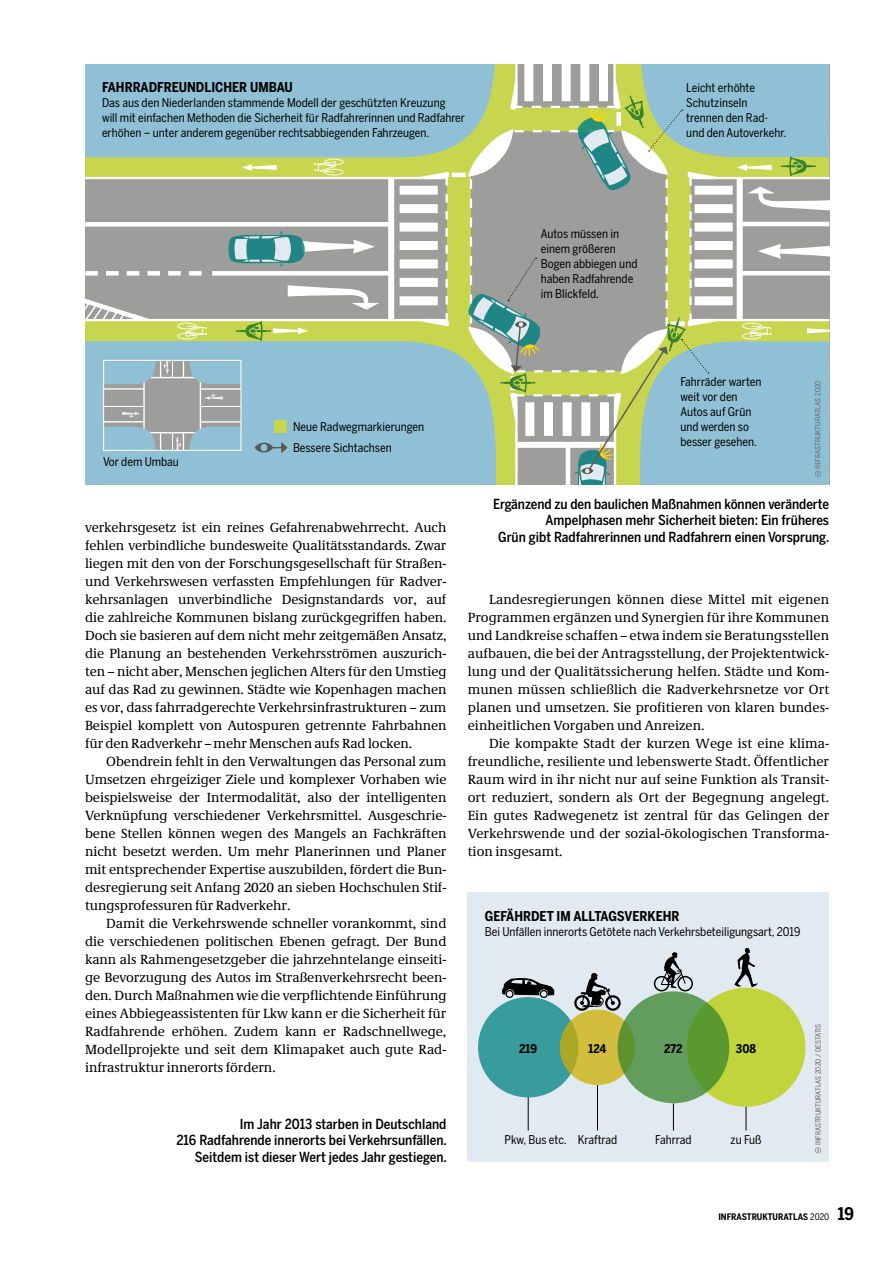
<style>
.page{position:relative;width:893px;height:1263px;background:#fff}
.page>*{position:absolute;margin:0;border:0;box-sizing:border-box;transform-origin:0 0}
.t1{font:500 13.8px/16.5px "Benton Sans Condensed";color:#000;text-align:right}
.t2{font:13.5px/18px "Demos Pro";letter-spacing:-.005em;color:#000;text-align:justify}
.t3{font:700 13.5px "Benton Sans Condensed";color:#000}
.t4{font:12px/15px "Benton Sans Condensed";color:#000}
.t5{font:700 12px "Benton Sans Condensed";letter-spacing:-.005em;color:#000}
.t6{font:700 9px "Benton Sans Condensed";color:#000}
.t7{font:7.2px "Benton Sans Condensed";letter-spacing:.01em;color:#646363}
.s1{font-weight:400}
.s2{font-size:17.25px}
</style>
<div class="page">
<div style="left:468px;top:892px;width:361px;height:270px;background:#e1eaf0"></div>
<div style="left:686px;top:988px;width:119px;height:119px;background:#c1d43c;border-radius:50%"></div>
<div style="left:478px;top:997px;width:100px;height:100px;background:#389b9c;border-radius:50%"></div>
<svg style="left:560px;top:1009px;width:75px;height:76px;background:#cbb939"></svg>
<svg style="left:617px;top:991px;width:112px;height:112px;background:#619b4f"></svg>
<div style="left:85px;top:31px;width:744px;height:458px;background:#9d9d9c"></div>
<svg style="left:85px;top:157px;width:362px;height:25px;background:#c2ce5c"></svg>
<div style="left:447px;top:107px;width:244px;height:288px;border:24px solid #c8d64f"></div>
<svg style="left:242px;top:164px;width:35px;height:7px"></svg>
<div style="left:212px;top:271px;width:178px;height:5px;background:#fff"></div>
<div style="left:85px;top:222px;width:307px;height:5px;background:#fff"></div>
<div style="left:388px;top:177px;width:6px;height:142px;background:#fff"></div>
<svg style="left:85px;top:271px;width:117px;height:5px"></svg>
<hr style="left:452px;top:173px;width:14px;height:4px;background:#fff">
<hr style="left:81px;top:177px;width:339px;height:2px;background:#fff">
<svg style="left:419px;top:172px;width:31px;height:154px"></svg>
<hr style="left:72px;top:319px;width:348px;height:2px;background:#fff">
<svg style="left:313px;top:158px;width:31px;height:18px"></svg>
<div style="left:85px;top:64px;width:381px;height:93px;background:#90c0d5"></div>
<div style="left:85px;top:341px;width:381px;height:144px;background:#90c0d5"></div>
<div style="left:400px;top:241px;width:38px;height:9px;background:#fff"></div>
<div style="left:400px;top:278px;width:38px;height:9px;background:#fff"></div>
<div style="left:400px;top:296px;width:38px;height:9px;background:#fff"></div>
<div style="left:400px;top:204px;width:38px;height:9px;background:#fff"></div>
<div style="left:400px;top:259px;width:38px;height:9px;background:#fff"></div>
<div style="left:400px;top:223px;width:38px;height:9px;background:#fff"></div>
<div style="left:400px;top:186px;width:38px;height:9px;background:#fff"></div>
<svg style="left:734px;top:947px;width:24px;height:40px"></svg>
<div style="left:605px;top:995px;width:16px;height:16px;border:2px solid #000;border-radius:50%"></div>
<div style="left:574px;top:995px;width:16px;height:16px;border:2px solid #000;border-radius:50%"></div>
<svg style="left:580px;top:973px;width:35px;height:34px"></svg>
<svg style="left:815px;top:1147px;width:6px;height:6px"></svg>
<div style="left:76px;top:0;width:817px;height:64px;background:#fff"></div>
<div style="left:72px;top:485px;width:432px;height:32px;background:#fff"></div>
<svg style="left:228px;top:231px;width:147px;height:36px"></svg>
<hr style="left:528px;top:1097px;width:1px;height:33px;background:#000">
<hr style="left:597px;top:1085px;width:1px;height:45px;background:#000">
<svg style="left:673px;top:1103px;width:1px;height:27px"></svg>
<svg style="left:746px;top:1107px;width:1px;height:23px"></svg>
<svg style="left:653px;top:952px;width:40px;height:40px"></svg>
<svg style="left:502px;top:978px;width:53px;height:20px"></svg>
<svg style="left:85px;top:285px;width:294px;height:168px"></svg>
<svg style="left:466px;top:64px;width:364px;height:425px"></svg>
<p class="t3" style="left:102px;top:79px;width:192px">FAHRRADFREUNDLICHER UMBAU</p>
<p class="t4" style="left:102px;top:96px;width:364px">Das aus den Niederlanden stammende Modell der geschützten Kreuzung<br>will mit einfachen Methoden die Sicherheit für Radfahrerinnen und Radfahrer erhöhen – unter anderem gegenüber rechtsabbiegenden Fahrzeugen.</p>
<p class="t4" style="left:103px;top:454px;width:77px">Vor dem Umbau</p>
<p class="t4" style="left:293px;top:416px;width:133px;line-height:20.7px">Neue Radwegmarkierungen<br>Bessere Sichtachsen</p>
<p class="t4" style="left:541px;top:226px;width:98px">Autos müssen in einem größeren<br>Bogen abbiegen und haben Radfahrende im Blickfeld.</p>
<p class="t4" style="left:686px;top:80px;width:102px">Leicht erhöhte<br>Schutzinseln trennen den Rad&shy;und den Autoverkehr.</p>
<p class="t4" style="left:680px;top:374px;width:83px">Fahrräder warten weit vor den<br>Autos auf Grün und werden so besser gesehen.</p>
<p class="t7" style="left:814px;top:469px;width:90px;rotate:-90deg">INFRASTRUKTURATLAS 2020</p>
<p class="t2" style="left:85px;top:518px;width:363px">verkehrsgesetz ist ein reines Gefahrenabwehrrecht. Auch fehlen verbindliche bundesweite Qualitätsstandards. Zwar liegen mit den von der Forschungsgesellschaft für Straßen&shy;und Verkehrswesen verfassten Empfehlungen für Radver&shy;kehrsanlagen unverbindliche Designstandards vor, auf die zahlreiche Kommunen bislang zurückgegriffen haben.<br>Doch sie basieren auf dem nicht mehr zeitgemäßen Ansatz, die Planung an bestehenden Verkehrsströmen auszurich&shy;ten – nicht aber, Menschen jeglichen Alters für den Umstieg auf das Rad zu gewinnen. Städte wie Kopenhagen machen es vor, dass fahrradgerechte Verkehrsinfrastrukturen – zum Beispiel komplett von Autospuren getrennte Fahrbahnen für den Radverkehr – mehr Menschen aufs Rad locken.</p>
<p class="t2" style="left:85px;top:752px;width:363px;text-indent:21px">Obendrein fehlt in den Verwaltungen das Personal zum Umsetzen ehrgeiziger Ziele und komplexer Vorhaben wie beispielsweise der Intermodalität, also der intelligenten Verknüpfung verschiedener Verkehrsmittel. Ausgeschrie&shy;bene Stellen können wegen des Mangels an Fachkräften nicht besetzt werden. Um mehr Planerinnen und Planer mit entsprechender Expertise auszubilden, fördert die Bun&shy;desregierung seit Anfang 2020 an sieben Hochschulen Stif&shy;tungsprofessuren für Radverkehr.</p>
<p class="t2" style="left:85px;top:914px;width:363px;text-indent:21px">Damit die Verkehrswende schneller vorankommt, sind die verschiedenen politischen Ebenen gefragt. Der Bund kann als Rahmengesetzgeber die jahrzehntelange einseiti&shy;ge Bevorzugung des Autos im Straßenverkehrsrecht been&shy;den. Durch Maßnahmen wie die verpflichtende Einführung eines Abbiegeassistenten für Lkw kann er die Sicherheit für Radfahrende erhöhen. Zudem kann er Radschnellwege, Modellprojekte und seit dem Klimapaket auch gute Rad&shy;infrastruktur innerorts fördern.</p>
<p class="t1" style="left:176px;top:1115px;width:272px">Im Jahr 2013 starben in Deutschland<br>216 Radfahrende innerorts bei Verkehrsunfällen.<br>Seitdem ist dieser Wert jedes Jahr gestiegen.</p>
<p class="t1" style="left:493px;top:496px;width:338px">Ergänzend zu den baulichen Maßnahmen können veränderte<br>Ampelphasen mehr Sicherheit bieten: Ein früheres<br>Grün gibt Radfahrerinnen und Radfahrern einen Vorsprung.</p>
<p class="t2" style="left:468px;top:590px;width:363px;text-indent:21px">Landesregierungen können diese Mittel mit eigenen Programmen ergänzen und Synergien für ihre Kommunen und Landkreise schaffen – etwa indem sie Beratungsstellen aufbauen, die bei der Antragsstellung, der Projektentwick&shy;lung und der Qualitätssicherung helfen. Städte und Kom&shy;munen müssen schließlich die Radverkehrsnetze vor Ort planen und umsetzen. Sie profitieren von klaren bundes&shy;einheitlichen Vorgaben und Anreizen.</p>
<p class="t2" style="left:468px;top:734px;width:363px;text-indent:21px">Die kompakte Stadt der kurzen Wege ist eine klima&shy;freundliche, resiliente und lebenswerte Stadt. Öffentlicher Raum wird in ihr nicht nur auf seine Funktion als Transit&shy;ort reduziert, sondern als Ort der Begegnung angelegt.<br>Ein gutes Radwegenetz ist zentral für das Gelingen der Verkehrswende und der sozial-ökologischen Transforma&shy;tion insgesamt.</p>
<p class="t3" style="left:485px;top:907px;width:196px">GEFÄHRDET IM ALLTAGSVERKEHR</p>
<p class="t4" style="left:485px;top:924px;width:317px">Bei Unfällen innerorts Getötete nach Verkehrsbeteiligungsart, 2019</p>
<p class="t5" style="left:519px;top:1041px;width:19px">219</p>
<p class="t5" style="left:588px;top:1041px;width:19px">124</p>
<p class="t5" style="left:664px;top:1041px;width:20px">272</p>
<p class="t5" style="left:736px;top:1041px;width:22px">308</p>
<p class="t4" style="left:504px;top:1132px;width:114px">Pkw, Bus etc. Kraftrad</p>
<p class="t4" style="left:655px;top:1132px;width:38px">Fahrrad</p>
<p class="t4" style="left:730px;top:1132px;width:33px">zu Fuß</p>
<p class="t7" style="left:814px;top:1145px;width:123px;rotate:-90deg">INFRASTRUKTURATLAS 2020 / DESTATIS</p>
<p class="t6" style="left:718px;top:1211px;width:137px">INFRASTRUKTURATLAS <span class="s1">2020</span> <span class="s2">19</span></p>
</div>
